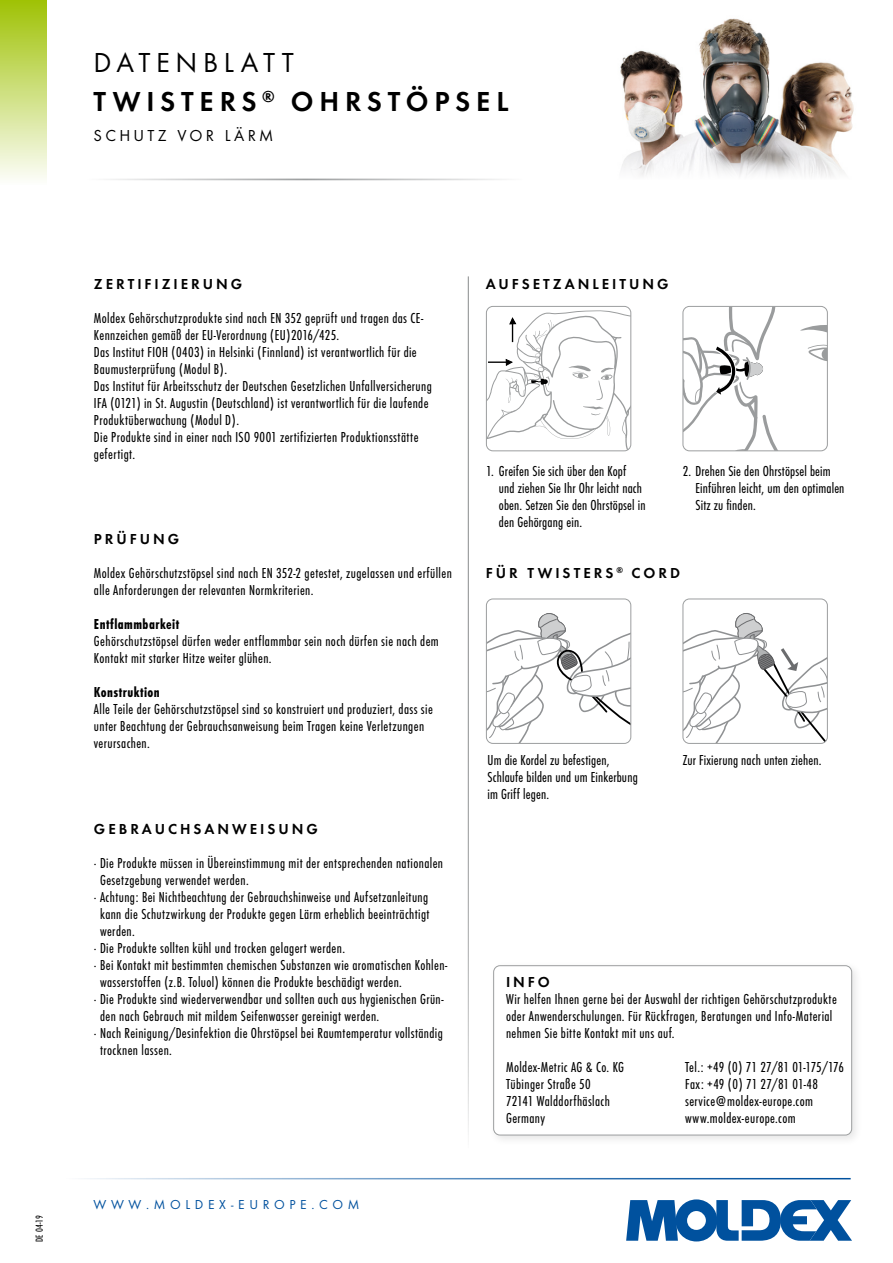
<style>
.page{position:relative;width:893px;height:1263px;background:#fff}
.page>*{position:absolute;margin:0;border:0;box-sizing:border-box;transform-origin:0 0}
.t1{font:28.5px "Futura TCE Dem";letter-spacing:.205em;color:#000}
.t2{font:28.5px "Futura TCE Boo";letter-spacing:.2em;color:#000}
.t3{font:16.5px "Futura TCE Boo";letter-spacing:.2em;color:#000}
.t4{font:15px/17px "Futura TCE Boo Con";letter-spacing:.025em;color:#000}
.t5{font:15px "Futura TCE Dem";letter-spacing:.2em;color:#000}
.t6{font:15px "Futura TCE Bol Con";letter-spacing:.03em;color:#000}
.t7{font:13.5px "Futura TCE Boo";letter-spacing:.345em;color:#00519e}
.t8{font:10.5px "Futura TCE Boo Con";color:#000}
</style>
<div class="page">
<img style="left:620px;top:18px;width:234px;height:135px">
<div style="left:0;top:0;width:47px;height:185px;background:linear-gradient(to bottom,#9fc205,#fdfefb)"></div>
<svg style="left:626px;top:1199px;width:226px;height:42px"></svg>
<hr style="left:62px;top:1178px;width:789px;height:1px;background:#00519e">
<svg style="left:622px;top:153px;width:223px;height:24px;fill:#f2f1f2"></svg>
<hr style="left:85px;top:179px;width:437px;height:1px;background:#9c9e9f">
<hr style="left:468px;top:276px;width:1px;height:872px;background:#9c9e9f">
<svg style="left:486px;top:310px;width:145px;height:140px"></svg>
<div style="left:486px;top:306px;width:145px;height:145px;border:1px solid #9c9e9f;border-radius:7px"></div>
<svg style="left:683px;top:306px;width:143px;height:145px"></svg>
<div style="left:683px;top:306px;width:145px;height:145px;border:1px solid #9c9e9f;border-radius:7px"></div>
<svg style="left:486px;top:613px;width:145px;height:129px"></svg>
<div style="left:486px;top:599px;width:145px;height:145px;border:1px solid #9c9e9f;border-radius:7px"></div>
<svg style="left:683px;top:613px;width:143px;height:129px"></svg>
<div style="left:683px;top:599px;width:145px;height:145px;border:1px solid #9c9e9f;border-radius:7px"></div>
<div style="left:488px;top:960px;width:375px;height:186px;background:#000;opacity:.1"></div>
<div style="left:494px;top:966px;width:358px;height:169px;background:#fff;border-radius:6px"></div>
<div style="left:493px;top:965px;width:359px;height:170px;border:1px solid #9c9e9f;border-radius:6px"></div>
<h1 class="t2" style="left:94px;top:46px;width:202px">DATENBLATT</h1>
<h1 class="t1" style="left:94px;top:84px;width:416px">TWISTERS <sup>®</sup> OHRSTÖPSEL</h1>
<p class="t3" style="left:94px;top:126px;width:181px">SCHUTZ VOR LÄRM</p>
<p class="t8" style="left:34px;top:1242px;width:28px;rotate:-90deg">DE 04-19</p>
<p class="t5" style="left:94px;top:275px;width:150px">ZERTIFIZIERUNG</p>
<p class="t4" style="left:94px;top:310px;width:339px">Moldex Gehörschutzprodukte sind nach EN 352 geprüft und tragen das CE-Kennzeichen gemäß der EU-Verordnung (EU)2016/425.<br>Das Institut FIOH (0403) in Helsinki (Finnland) ist verantwortlich für die Baumusterprüfung (Modul B).<br>Das Institut für Arbeitsschutz der Deutschen Gesetzlichen Unfallversicherung IFA (0121) in St. Augustin (Deutschland) ist verantwortlich für die laufende Produktüberwachung (Modul D).<br>Die Produkte sind in einer nach ISO 9001 zertifizierten Produktionsstätte gefertigt.</p>
<p class="t5" style="left:94px;top:530px;width:87px">PRÜFUNG</p>
<p class="t4" style="left:94px;top:565px;width:359px">Moldex Gehörschutzstöpsel sind nach EN 352-2 getestet, zugelassen und erfüllen alle Anforderungen der relevanten Normkriterien.</p>
<p class="t6" style="left:94px;top:616px;width:87px">Entflammbarkeit</p>
<p class="t4" style="left:94px;top:633px;width:346px">Gehörschutzstöpsel dürfen weder entflammbar sein noch dürfen sie nach dem<br>Kontakt mit starker Hitze weiter glühen.</p>
<p class="t6" style="left:94px;top:684px;width:67px">Konstruktion</p>
<p class="t4" style="left:94px;top:701px;width:340px">Alle Teile der Gehörschutzstöpsel sind so konstruiert und produziert, dass sie unter Beachtung der Gebrauchsanweisung beim Tragen keine Verletzungen verursachen.</p>
<p class="t5" style="left:94px;top:819px;width:225px">GEBRAUCHSANWEISUNG</p>
<p class="t4" style="left:94px;top:854px;width:351px">· Die Produkte müssen in Übereinstimmung mit der entsprechenden nationalen</p>
<p class="t4" style="left:100px;top:871px;width:150px">Gesetzgebung verwendet werden.</p>
<p class="t4" style="left:94px;top:888px;width:336px">· Achtung: Bei Nichtbeachtung der Gebrauchshinweise und Aufsetzanleitung</p>
<p class="t4" style="left:100px;top:905px;width:331px">kann die Schutzwirkung der Produkte gegen Lärm erheblich beeinträchtigt</p>
<p class="t4" style="left:100px;top:922px;width:36px">werden.</p>
<p class="t4" style="left:94px;top:939px;width:253px">· Die Produkte sollten kühl und trocken gelagert werden.</p>
<p class="t4" style="left:94px;top:956px;width:355px">· Bei Kontakt mit bestimmten chemischen Substanzen wie aromatischen Kohlen-</p>
<p class="t4" style="left:100px;top:973px;width:303px">wasserstoffen (z.B. Toluol) können die Produkte beschädigt werden.</p>
<p class="t4" style="left:94px;top:990px;width:351px">· Die Produkte sind wiederverwendbar und sollten auch aus hygienischen Grün-</p>
<p class="t4" style="left:100px;top:1007px;width:281px">den nach Gebrauch mit mildem Seifenwasser gereinigt werden.</p>
<p class="t4" style="left:94px;top:1024px;width:351px">· Nach Reinigung/Desinfektion die Ohrstöpsel bei Raumtemperatur vollständig</p>
<p class="t4" style="left:100px;top:1041px;width:73px">trocknen lassen.</p>
<p class="t7" style="left:94px;top:1197px;width:267px">WWW.MOLDEX-EUROPE.COM</p>
<p class="t5" style="left:486px;top:275px;width:184px">AUFSETZANLEITUNG</p>
<p class="t4" style="left:499px;top:463px;width:148px;text-indent:-13px">1. Greifen Sie sich über den Kopf und ziehen Sie Ihr Ohr leicht nach oben. Setzen Sie den Ohrstöpsel in den Gehörgang ein.</p>
<p class="t4" style="left:695px;top:463px;width:151px;text-indent:-13px">2. Drehen Sie den Ohrstöpsel beim<br>Einführen leicht, um den optimalen<br>Sitz zu finden.</p>
<p class="t5" style="left:486px;top:564px;width:196px">FÜR TWISTERS <sup>®</sup> CORD</p>
<p class="t4" style="left:488px;top:752px;width:152px">Um die Kordel zu befestigen,<br>Schlaufe bilden und um Einkerbung im Griff legen.</p>
<p class="t4" style="left:683px;top:752px;width:140px">Zur Fixierung nach unten ziehen.</p>
<p class="t5" style="left:506px;top:972px;width:45px">INFO</p>
<p class="t4" style="left:506px;top:990px;width:332px">Wir helfen Ihnen gerne bei der Auswahl der richtigen Gehörschutzprodukte oder Anwenderschulungen. Für Rückfragen, Beratungen und Info-Material nehmen Sie bitte Kontakt mit uns auf.</p>
<p class="t4" style="left:506px;top:1058px;width:120px">Moldex-Metric AG &amp; Co. KG<br>Tübinger Straße 50<br>72141 Walddorfhäslach<br>Germany</p>
<p class="t4" style="left:685px;top:1058px;width:160px">Tel.: +49 (0) 71 27/81 01-175/176<br>Fax: +49 (0) 71 27/81 01-48 service@moldex-europe.com www.moldex-europe.com</p>
</div>
